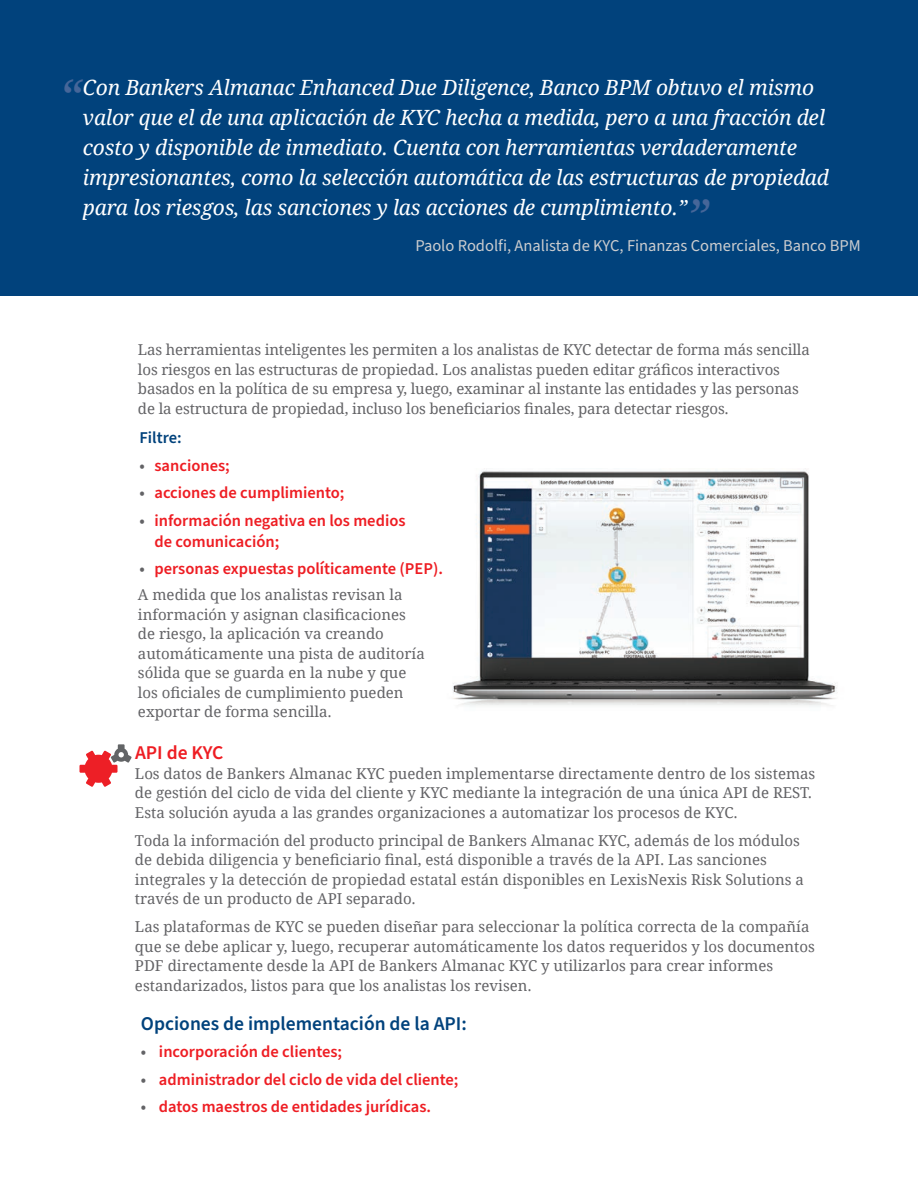
<style>
.page{position:relative;width:918px;height:1188px;background:#fff}
.page>*{position:absolute;margin:0;border:0;box-sizing:border-box;transform-origin:0 0}
.Accent_call_out{font:italic 48.45px "Droid Serif";color:#466699}
.Accent_call_out-2{font:italic 21px/30px "Droid Serif";letter-spacing:-.01em;color:#fff}
.Content_-_Subhead_co{font:600 19.5px "Source Sans Pro";color:#01427c}
.Sub_4{font:600 19.5px "Source Sans Pro";color:#ee1d23}
.R_Bullets_Bold_2{font:600 16.5px/21px "Source Sans Pro";color:#ee1d23}
.Credit{font:16.5px "Source Sans Pro";color:#cccdcf}
.R_bullets_bold{font:600 16.5px "Source Sans Pro";color:#01427c}
.Content_-_1_Column{font:15px/19.5px "Droid Serif";color:#636366}
.s1{color:#636366}
</style>
<div class="page">
<div style="left:0;top:0;width:917px;height:296px;background:#01427c"></div>
<svg style="left:79px;top:744px;width:53px;height:43px"></svg>
<img style="left:452px;top:470px;width:386px;height:236px">
<p class="Accent_call_out" style="left:59px;top:63px;width:23px">“</p>
<p class="Accent_call_out-2" style="left:83px;top:71px;width:748px">Con Bankers Almanac Enhanced Due Diligence, Banco BPM obtuvo el mismo valor que el de una aplicación de KYC hecha a medida, pero a una fracción del costo y disponible de inmediato. Cuenta con herramientas verdaderamente impresionantes, como la selección automática de las estructuras de propiedad para los riesgos, las sanciones y las acciones de cumplimiento.”</p>
<p class="Accent_call_out" style="left:687px;top:183px;width:23px">”</p>
<p class="Credit" style="left:415px;top:235px;width:447px">Paolo Rodolfi, Analista de KYC, Finanzas Comerciales, Banco BPM</p>
<p class="Content_-_1_Column" style="left:138px;top:340px;width:673px">Las herramientas inteligentes les permiten a los analistas de KYC detectar de forma más sencilla los riesgos en las estructuras de propiedad. Los analistas pueden editar gráficos interactivos basados en la política de su empresa y, luego, examinar al instante las entidades y las personas de la estructura de propiedad, incluso los beneficiarios finales, para detectar riesgos.</p>
<p class="R_bullets_bold" style="left:139px;top:427px;width:44px">Filtre:</p>
<p class="R_Bullets_Bold_2" style="left:139px;top:455px;width:92px"><span class="s1">•</span> sanciones;</p>
<p class="R_Bullets_Bold_2" style="left:139px;top:483px;width:207px"><span class="s1">•</span> acciones de cumplimiento;</p>
<p class="R_Bullets_Bold_2" style="left:154px;top:510px;width:252px;text-indent:-15px"><span class="s1">•</span> información negativa en los medios de comunicación;</p>
<p class="R_Bullets_Bold_2" style="left:139px;top:559px;width:305px"><span class="s1">•</span> personas expuestas políticamente (PEP).</p>
<p class="Content_-_1_Column" style="left:138px;top:585px;width:288px">A medida que los analistas revisan la información y asignan clasificaciones de riesgo, la aplicación va creando automáticamente una pista de auditoría sólida que se guarda en la nube y que los oficiales de cumplimiento pueden exportar de forma sencilla.</p>
<p class="Sub_4" style="left:135px;top:740px;width:90px">API de KYC</p>
<p class="Content_-_1_Column" style="left:135px;top:763px;width:682px">Los datos de Bankers Almanac KYC pueden implementarse directamente dentro de los sistemas de gestión del ciclo de vida del cliente y KYC mediante la integración de una única API de REST.<br>Esta solución ayuda a las grandes organizaciones a automatizar los procesos de KYC.</p>
<p class="Content_-_1_Column" style="left:135px;top:830px;width:670px">Toda la información del producto principal de Bankers Almanac KYC, además de los módulos de debida diligencia y beneficiario final, está disponible a través de la API. Las sanciones integrales y la detección de propiedad estatal están disponibles en LexisNexis Risk Solutions a través de un producto de API separado.</p>
<p class="Content_-_1_Column" style="left:135px;top:917px;width:682px">Las plataformas de KYC se pueden diseñar para seleccionar la política correcta de la compañía que se debe aplicar y, luego, recuperar automáticamente los datos requeridos y los documentos PDF directamente desde la API de Bankers Almanac KYC y utilizarlos para crear informes estandarizados, listos para que los analistas los revisen.</p>
<p class="Content_-_Subhead_co" style="left:141px;top:1010px;width:327px">Opciones de implementación de la API:</p>
<p class="R_Bullets_Bold_2" style="left:141px;top:1042px;width:203px"><span class="s1">•</span> incorporación de clientes;</p>
<p class="R_Bullets_Bold_2" style="left:141px;top:1069px;width:319px"><span class="s1">•</span> administrador del ciclo de vida del cliente;</p>
<p class="R_Bullets_Bold_2" style="left:141px;top:1097px;width:292px"><span class="s1">•</span> datos maestros de entidades jurídicas.</p>
</div>
